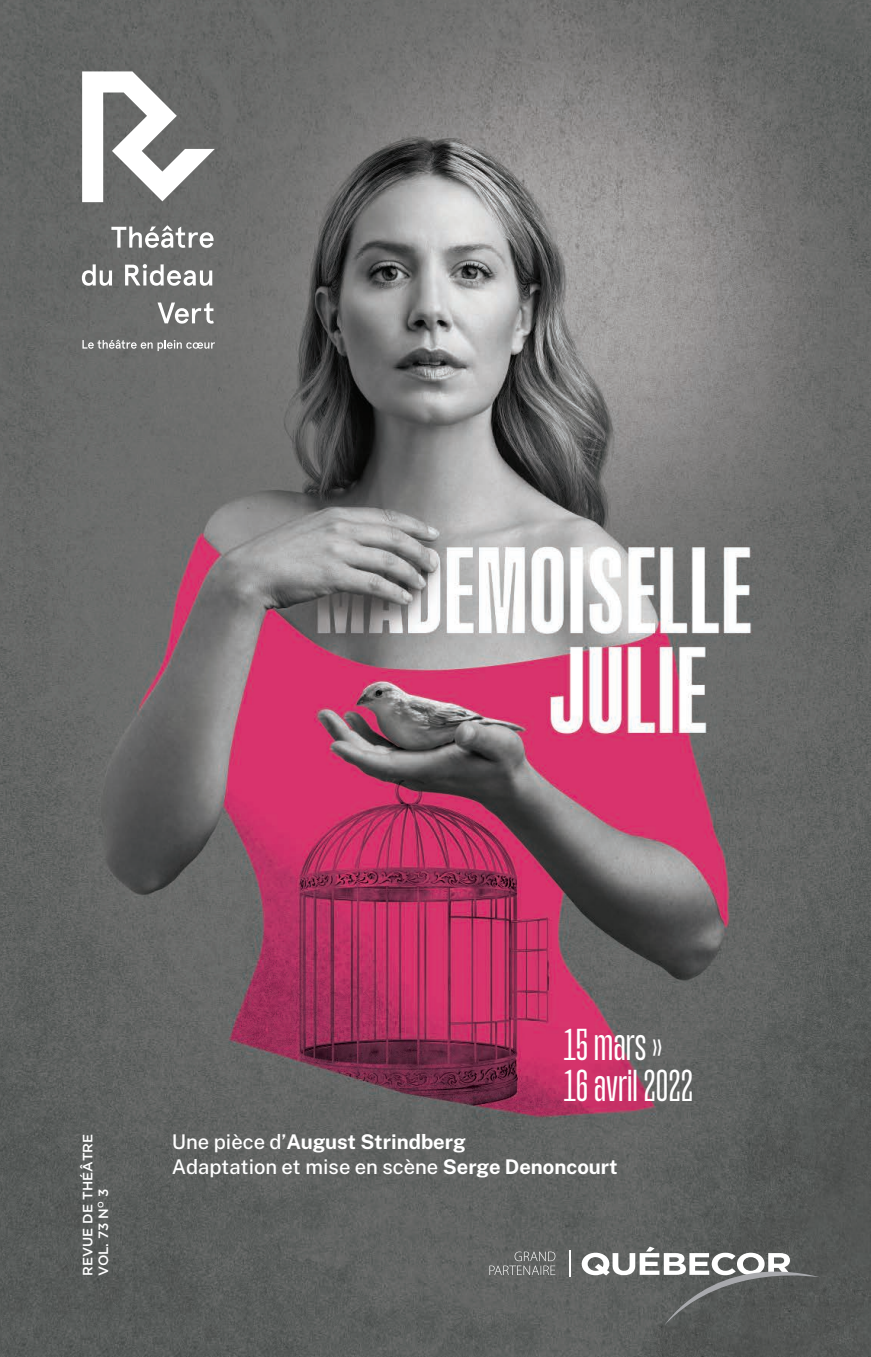
<style>
.page{position:relative;width:871px;height:1357px;background:#fff}
.page>*{position:absolute;margin:0;border:0;box-sizing:border-box;transform-origin:0 0}
.t1{font:42.75px/40.5px "Upton";color:#fff}
.t2{font:500 20.25px/24.8px "Public Sans";color:#fff}
.t3{font:500 13.5px/15.8px "Gotham HTF";color:#fff}
.s1{font-weight:700}
</style>
<div class="page">
<img style="left:0;top:0;width:871px;height:1357px">
<svg style="left:82px;top:71px;width:133px;height:131px"></svg>
<svg style="left:111px;top:225px;width:102px;height:23px"></svg>
<svg style="left:82px;top:264px;width:30px;height:22px"></svg>
<svg style="left:125px;top:264px;width:87px;height:22px"></svg>
<svg style="left:158px;top:302px;width:56px;height:22px"></svg>
<svg style="left:82px;top:340px;width:133px;height:11px"></svg>
<svg style="left:489px;top:1251px;width:66px;height:24px;background:#757776"></svg>
<svg style="left:569px;top:1251px;width:1px;height:26px"></svg>
<svg style="left:582px;top:1246px;width:239px;height:79px;background:#707371"></svg>
<p class="t3" style="left:79px;top:1276px;width:144px;rotate:-90deg">REVUE DE THÉÂTRE<br>VOL. 73 N<sup>O</sup> 3</p>
<h1 class="t1" style="left:563px;top:1024px;width:132px">15 mars »<br>16 avril 2O22</h1>
<p class="t2" style="left:172px;top:1128px;width:447px">Une pièce d’<span class="s1">August Strindberg<br></span>Adaptation et mise en scène <span class="s1">Serge Denoncourt</span></p>
</div>
